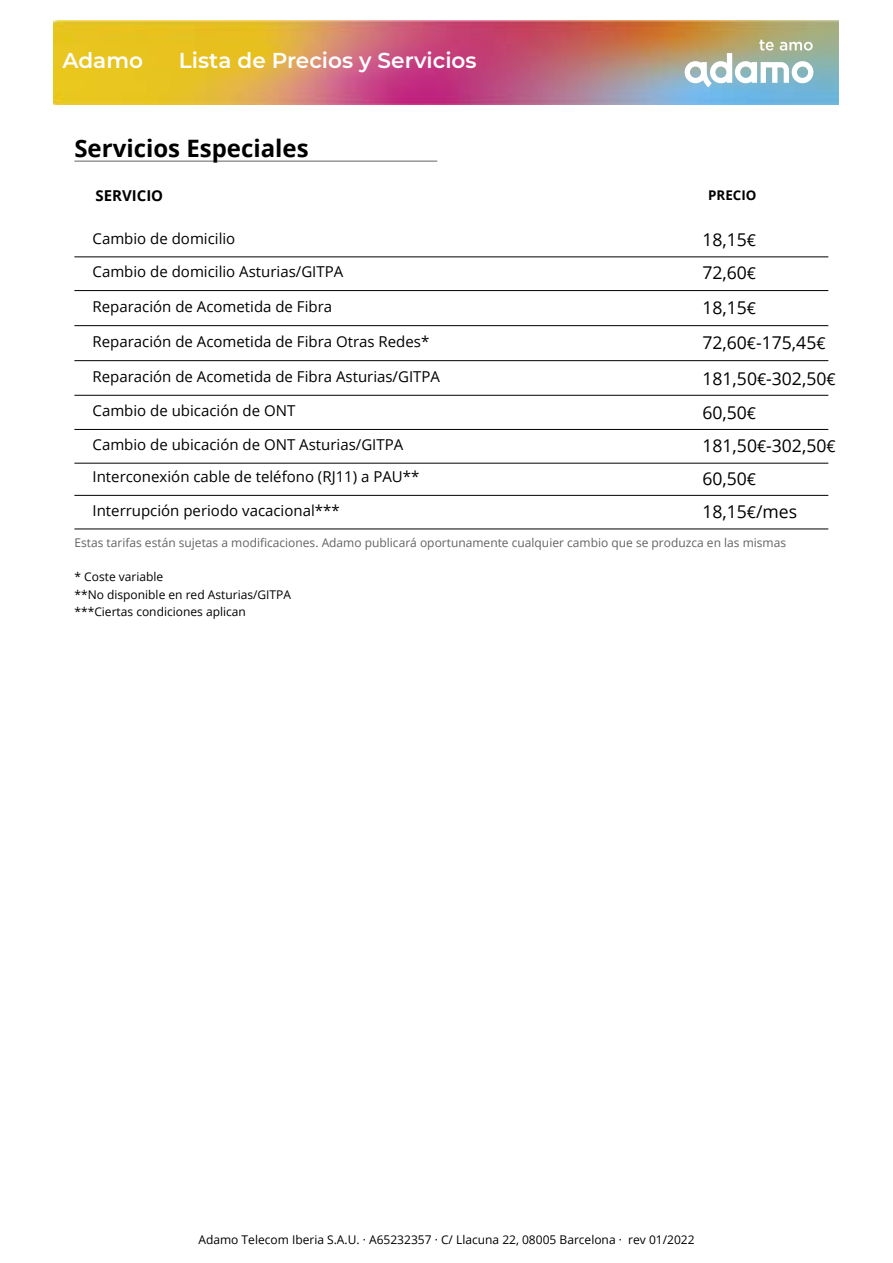
<style>
.page{position:relative;width:893px;height:1263px;background:#fff}
.page>*{position:absolute;margin:0;border:0;box-sizing:border-box;transform-origin:0 0}
.t1{font:700 24px "Open Sans";color:#000}
.t2{font:600 21.6px "Montserrat";color:#fff}
.t3{font:17.55px/34px "Open Sans";color:#000}
.t4{font:15px/32.2px "Open Sans";color:#000}
.t5{font:700 15px "Open Sans";color:#000}
.t6{font:700 13.35px "Open Sans";color:#000}
.t7{font:12px/17.5px "Open Sans";color:#000}
.t8{font:12px "Open Sans";color:#636363}
.s1{font-size:16.5px}
</style>
<div class="page">
<hr style="left:74px;top:161px;width:363px;height:1px;background:#636363">
<hr style="left:74px;top:257px;width:754px;height:1px;background:#000">
<hr style="left:74px;top:290px;width:754px;height:1px;background:#000">
<hr style="left:74px;top:325px;width:754px;height:1px;background:#000">
<hr style="left:74px;top:360px;width:754px;height:1px;background:#000">
<hr style="left:74px;top:395px;width:754px;height:1px;background:#000">
<hr style="left:74px;top:429px;width:754px;height:1px;background:#000">
<hr style="left:74px;top:463px;width:754px;height:1px;background:#000">
<hr style="left:74px;top:495px;width:754px;height:1px;background:#000">
<hr style="left:74px;top:529px;width:754px;height:1px;background:#000">
<img style="left:54px;top:21px;width:785px;height:83px">
<svg style="left:685px;top:40px;width:128px;height:47px"></svg>
<h2 class="t2" style="left:62px;top:45px;width:82px">Adamo</h2>
<h2 class="t2" style="left:179px;top:45px;width:299px">Lista de Precios y Servicios</h2>
<h1 class="t1" style="left:74px;top:131px;width:236px">Servicios Especiales</h1>
<p class="t6" style="left:708px;top:186px;width:50px">PRECIO</p>
<p class="t5" style="left:95px;top:185px;width:69px">SERVICIO</p>
<p class="t4" style="left:93px;top:222px;width:144px">Cambio de domicilio</p>
<p class="t4" style="left:93px;top:255px;width:252px">Cambio de domicilio Asturias/GITPA</p>
<p class="t4" style="left:93px;top:290px;width:241px">Reparación de Acometida de Fibra</p>
<p class="t4" style="left:93px;top:325px;width:338px">Reparación de Acometida de Fibra Otras Redes*</p>
<p class="t4" style="left:93px;top:360px;width:349px">Reparación de Acometida de Fibra Asturias/GITPA</p>
<p class="t4" style="left:93px;top:394px;width:204px">Cambio de ubicación de ONT</p>
<p class="t4" style="left:93px;top:428px;width:328px">Cambio de ubicación de ONT Asturias/GITPA<br>Interconexión cable de teléfono (RJ11) a PAU**</p>
<p class="t4" style="left:93px;top:494px;width:249px">Interrupción periodo vacacional***</p>
<p class="t8" style="left:74px;top:535px;width:713px">Estas tarifas están sujetas a modificaciones. Adamo publicará oportunamente cualquier cambio que se produzca en las mismas</p>
<p class="t7" style="left:74px;top:568px;width:218px">* Coste variable<br>**No disponible en red Asturias/GITPA ***Ciertas condiciones aplican</p>
<p class="t3" style="left:702px;top:222px;width:135px">18,15<span class="s1">€<br></span>72,60<span class="s1">€<br></span>18,15<span class="s1">€<br></span>72,60<span class="s1">€</span>-175,45<span class="s1">€<br></span>181,50<span class="s1">€</span>-302,50<span class="s1">€<br></span>60,50<span class="s1">€<br></span>181,50<span class="s1">€</span>-302,50<span class="s1">€<br></span>60,50<span class="s1">€<br></span>18,15<span class="s1">€</span>/mes</p>
<p class="t7" style="left:198px;top:1230px;width:498px">Adamo Telecom Iberia S.A.U. · A65232357 · C/ Llacuna 22, 08005 Barcelona · rev 01/2022</p>
</div>
